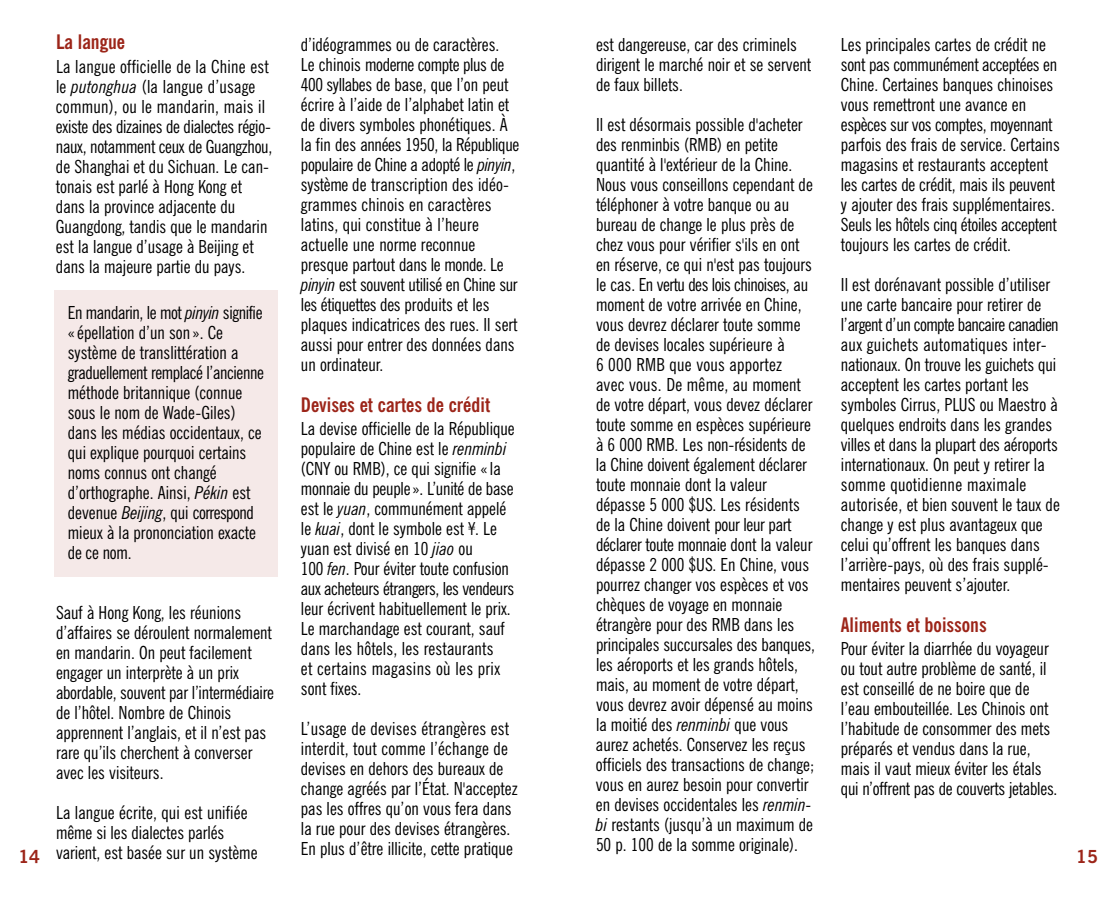
<style>
.page{position:relative;width:1116px;height:900px;background:#fff}
.page>*{position:absolute;margin:0;border:0;box-sizing:border-box;transform-origin:0 0}
.t1{font:700 condensed 20px "News Gothic BT";color:#9c2519}
.t2{font:condensed 18px/20px "News Gothic BT";color:#000}
.t3{font:700 18px "News Gothic BT";color:#9c2519}
.s1{font-style:italic}
</style>
<div class="page">
<div style="left:54px;top:290px;width:224px;height:287px;background:#f5e9e8"></div>
<p class="t1" style="left:56px;top:35px;width:71px">La langue</p>
<p class="t2" style="left:56px;top:58px;width:218px">La langue officielle de la Chine est le <span class="s1">putonghua</span> (la langue d’usage commun), ou le mandarin, mais il existe des dizaines de dialectes régio&shy;naux, notamment ceux de Guangzhou, de Shanghai et du Sichuan. Le can&shy;tonais est parlé à Hong Kong et dans la province adjacente du Guangdong, tandis que le mandarin est la langue d’usage à Beijing et dans la majeure partie du pays.</p>
<p class="t2" style="left:68px;top:304px;width:198px">En mandarin, le mot <span class="s1">pinyin</span> signifie « épellation d’un son ». Ce système de translittération a graduellement remplacé l’ancienne méthode britannique (connue sous le nom de Wade-Giles) dans les médias occidentaux, ce qui explique pourquoi certains noms connus ont changé d’orthographe. Ainsi, <span class="s1">Pékin</span> est devenue <span class="s1">Beijing</span>, qui correspond mieux à la prononciation exacte de ce nom.</p>
<p class="t2" style="left:301px;top:36px;width:220px">d’idéogrammes ou de caractères.<br>Le chinois moderne compte plus de 400 syllabes de base, que l’on peut écrire à l’aide de l’alphabet latin et de divers symboles phonétiques. À la fin des années 1950, la République populaire de Chine a adopté le <span class="s1">pinyin</span>, système de transcription des idéo&shy;grammes chinois en caractères latins, qui constitue à l’heure actuelle une norme reconnue presque partout dans le monde. Le <span class="s1">pinyin</span> est souvent utilisé en Chine sur les étiquettes des produits et les plaques indicatrices des rues. Il sert aussi pour entrer des données dans un ordinateur.</p>
<p class="t1" style="left:301px;top:397px;width:191px">Devises et cartes de crédit</p>
<p class="t2" style="left:301px;top:420px;width:215px">La devise officielle de la République populaire de Chine est le <span class="s1">renminbi </span>(CNY ou RMB), ce qui signifie «la monnaie du peuple ». L’unité de base est le <span class="s1">yuan</span>, communément appelé le <span class="s1">kuai</span>, dont le symbole est ¥. Le yuan est divisé en 10 <span class="s1">jiao</span> ou<br>100 <span class="s1">fen</span>. Pour éviter toute confusion aux acheteurs étrangers, les vendeurs leur écrivent habituellement le prix.<br>Le marchandage est courant, sauf dans les hôtels, les restaurants<br>et certains magasins où les prix sont fixes.</p>
<p class="t2" style="left:301px;top:720px;width:218px">L’usage de devises étrangères est interdit, tout comme l’échange de devises en dehors des bureaux de change agréés par l’État. N'acceptez pas les offres qu’on vous fera dans la rue pour des devises étrangères.<br>En plus d’être illicite, cette pratique</p>
<p class="t2" style="left:841px;top:36px;width:220px">Les principales cartes de crédit ne sont pas communément acceptées en Chine. Certaines banques chinoises vous remettront une avance en espèces sur vos comptes, moyennant parfois des frais de service. Certains magasins et restaurants acceptent les cartes de crédit, mais ils peuvent y ajouter des frais supplémentaires.<br>Seuls les hôtels cinq étoiles acceptent toujours les cartes de crédit.</p>
<p class="t2" style="left:841px;top:276px;width:220px">Il est dorénavant possible d’utiliser une carte bancaire pour retirer de l’argent d’un compte bancaire canadien aux guichets automatiques inter&shy;nationaux. On trouve les guichets qui acceptent les cartes portant les symboles Cirrus, PLUS ou Maestro à quelques endroits dans les grandes villes et dans la plupart des aéroports internationaux. On peut y retirer la somme quotidienne maximale autorisée, et bien souvent le taux de change y est plus avantageux que celui qu’offrent les banques dans l’arrière-pays, où des frais supplé&shy;mentaires peuvent s’ajouter.</p>
<p class="t1" style="left:841px;top:617px;width:147px">Aliments et boissons</p>
<p class="t2" style="left:841px;top:640px;width:218px">Pour éviter la diarrhée du voyageur ou tout autre problème de santé, il est conseillé de ne boire que de l’eau embouteillée. Les Chinois ont l’habitude de consommer des mets préparés et vendus dans la rue, mais il vaut mieux éviter les étals qui n’offrent pas de couverts jetables.</p>
<p class="t2" style="left:596px;top:36px;width:217px">est dangereuse, car des criminels dirigent le marché noir et se servent de faux billets.</p>
<p class="t2" style="left:596px;top:116px;width:220px">Il est désormais possible d'acheter des renminbis (RMB) en petite quantité à l'extérieur de la Chine.<br>Nous vous conseillons cependant de téléphoner à votre banque ou au bureau de change le plus près de chez vous pour vérifier s'ils en ont en réserve, ce qui n'est pas toujours le cas. En vertu des lois chinoises, au moment de votre arrivée en Chine, vous devrez déclarer toute somme de devises locales supérieure à<br>6 000 RMB que vous apportez avec vous. De même, au moment de votre départ, vous devez déclarer toute somme en espèces supérieure à 6 000 RMB. Les non-résidents de la Chine doivent également déclarer toute monnaie dont la valeur dépasse 5 000 $US. Les résidents de la Chine doivent pour leur part déclarer toute monnaie dont la valeur dépasse 2 000 $US. En Chine, vous pourrez changer vos espèces et vos chèques de voyage en monnaie étrangère pour des RMB dans les principales succursales des banques, les aéroports et les grands hôtels, mais, au moment de votre départ, vous devrez avoir dépensé au moins la moitié des <span class="s1">renminbi</span> que vous aurez achetés. Conservez les reçus officiels des transactions de change; vous en aurez besoin pour convertir en devises occidentales les <span class="s1">renmin&shy;bi</span> restants (jusqu’à un maximum de 50 p. 100 de la somme originale).</p>
<p class="t2" style="left:56px;top:604px;width:220px">Sauf à Hong Kong, les réunions d’affaires se déroulent normalement en mandarin. On peut facilement engager un interprète à un prix abordable, souvent par l’intermédiaire de l’hôtel. Nombre de Chinois apprennent l’anglais, et il n’est pas rare qu’ils cherchent à converser avec les visiteurs.</p>
<p class="t2" style="left:56px;top:804px;width:203px">La langue écrite, qui est unifiée même si les dialectes parlés varient, est basée sur un système</p>
<p class="t3" style="left:18px;top:850px;width:23px">14</p>
<p class="t3" style="left:1076px;top:850px;width:23px">15</p>
</div>
